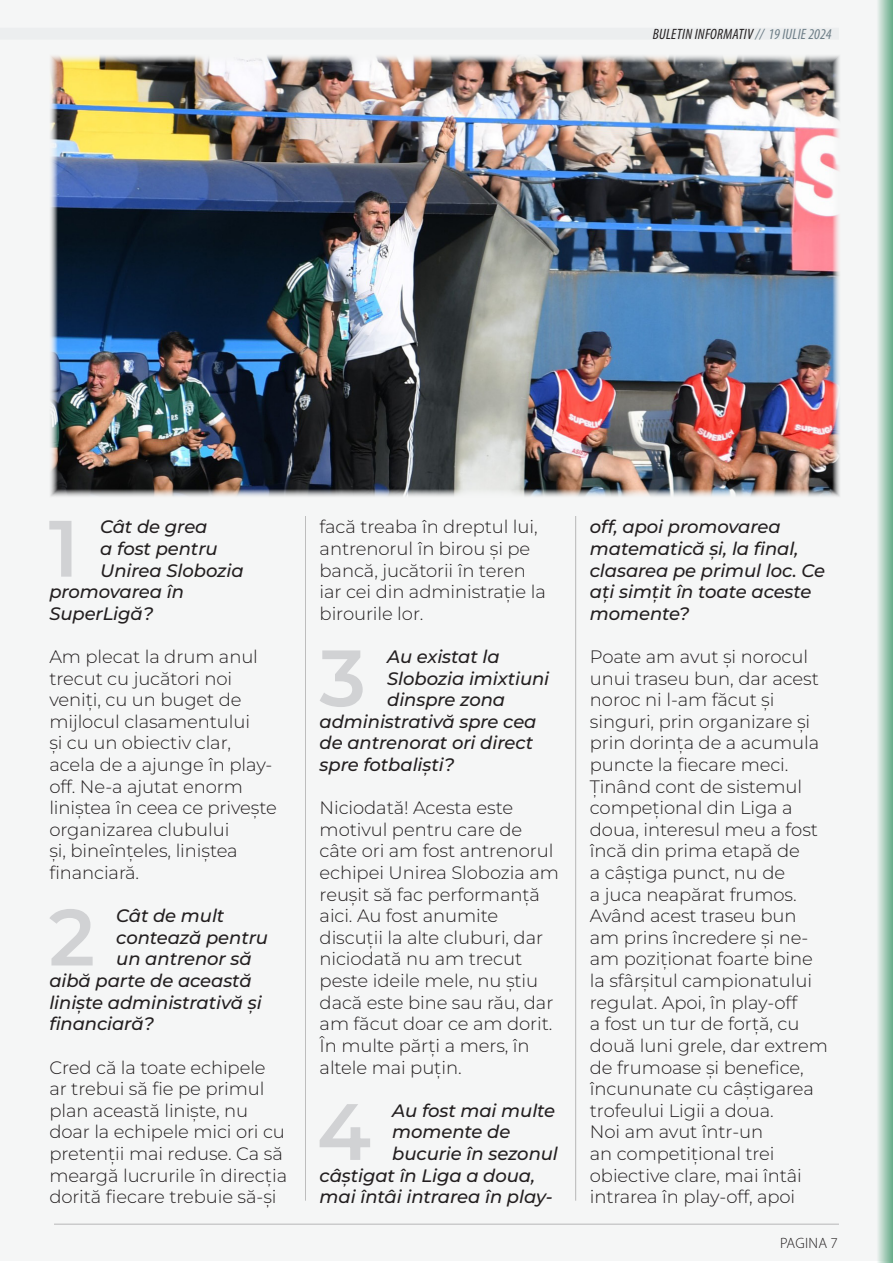
<style>
.page{position:relative;width:893px;height:1263px;background:#fff}
.page>*{position:absolute;margin:0;border:0;box-sizing:border-box;transform-origin:0 0}
.t1{font:600 79.65px "Montserrat";color:#d1d2d4}
.t2{font:300 18px/21.6px "Montserrat";letter-spacing:-.005em;color:#231f20}
.t3{font:italic 500 18px/21.6px "Montserrat";letter-spacing:-.005em;color:#231f20}
.t4{font:italic condensed 15px "Myriad Pro";letter-spacing:.02em;color:#231f20}
.t5{font:300 15px "Myriad Pro";letter-spacing:.02em;color:#231f20}
.s1{color:#6c7d86}
</style>
<div class="page">
<div style="left:0;top:0;width:893px;height:1261px;background:#f5f6f6"></div>
<hr style="left:54px;top:1224px;width:785px;height:1px;background:#231f20">
<hr style="left:305px;top:516px;width:1px;height:685px;background:#231f20">
<hr style="left:575px;top:516px;width:1px;height:685px;background:#231f20">
<img style="left:50px;top:55px;width:790px;height:442px">
<div style="left:0;top:28px;width:839px;height:12px;background:#eceeef"></div>
<svg style="left:878px;top:0;width:15px;height:1263px;background:#a4cbb7"></svg>
<p class="t4" style="left:653px;top:25px;width:180px">BULETIN INFORMATIV <span class="s1">// 19 IULIE 2024</span></p>
<p class="t1" style="left:49px;top:492px;width:32px">1</p>
<p class="t3" style="left:100px;top:515px;width:109px">Cât de grea</p>
<p class="t3" style="left:100px;top:537px;width:119px">a fost pentru</p>
<p class="t3" style="left:100px;top:559px;width:145px">Unirea Slobozia</p>
<p class="t3" style="left:49px;top:580px;width:136px">promovarea în</p>
<p class="t3" style="left:49px;top:602px;width:106px">SuperLigă?</p>
<p class="t2" style="left:49px;top:645px;width:229px">Am plecat la drum anul trecut cu jucători noi veniți, cu un buget de mijlocul clasamentului<br>și cu un obiectiv clar, acela de a ajunge în play&shy;off. Ne-a ajutat enorm liniștea în ceea ce privește organizarea clubului<br>și, bineînțeles, liniștea financiară.</p>
<p class="t1" style="left:49px;top:881px;width:48px">2</p>
<p class="t3" style="left:116px;top:904px;width:110px">Cât de mult</p>
<p class="t3" style="left:116px;top:926px;width:153px">contează pentru</p>
<p class="t3" style="left:116px;top:947px;width:137px">un antrenor să</p>
<p class="t3" style="left:49px;top:969px;width:204px">aibă parte de această</p>
<p class="t3" style="left:49px;top:991px;width:214px">liniște administrativă și</p>
<p class="t3" style="left:49px;top:1012px;width:106px">financiară?</p>
<p class="t2" style="left:49px;top:1056px;width:239px">Cred că la toate echipele ar trebui să fie pe primul plan această liniște, nu doar la echipele mici ori cu pretenții mai reduse. Ca să meargă lucrurile în direcția dorită fiecare trebuie să-și</p>
<p class="t2" style="left:320px;top:516px;width:228px">facă treaba în dreptul lui, antrenorul în birou și pe bancă, jucătorii în teren iar cei din administrație la birourile lor.</p>
<p class="t1" style="left:320px;top:621px;width:48px">3</p>
<p class="t3" style="left:387px;top:645px;width:114px">Au existat la</p>
<p class="t3" style="left:387px;top:667px;width:164px">Slobozia imixtiuni</p>
<p class="t3" style="left:387px;top:688px;width:120px">dinspre zona</p>
<p class="t3" style="left:320px;top:710px;width:218px">administrativă spre cea</p>
<p class="t3" style="left:320px;top:731px;width:215px">de antrenorat ori direct</p>
<p class="t3" style="left:320px;top:753px;width:136px">spre fotbaliști?</p>
<p class="t2" style="left:320px;top:796px;width:241px">Niciodată! Acesta este motivul pentru care de câte ori am fost antrenorul echipei Unirea Slobozia am reușit să fac performanță aici. Au fost anumite discuții la alte cluburi, dar niciodată nu am trecut peste ideile mele, nu știu dacă este bine sau rău, dar am făcut doar ce am dorit.<br>În multe părți a mers, în altele mai puțin.</p>
<p class="t1" style="left:317px;top:1075px;width:56px">4</p>
<p class="t3" style="left:392px;top:1099px;width:165px">Au fost mai multe</p>
<p class="t3" style="left:392px;top:1120px;width:120px">momente de</p>
<p class="t3" style="left:392px;top:1142px;width:167px">bucurie în sezonul</p>
<p class="t3" style="left:320px;top:1163px;width:217px">câștigat în Liga a doua,</p>
<p class="t3" style="left:320px;top:1185px;width:235px">mai întâi intrarea în play-</p>
<p class="t3" style="left:590px;top:515px;width:237px">off, apoi promovarea matematică și, la final, clasarea pe primul loc. Ce ați simțit în toate aceste momente?</p>
<p class="t2" style="left:590px;top:645px;width:239px">Poate am avut și norocul unui traseu bun, dar acest noroc ni l-am făcut și singuri, prin organizare și prin dorința de a acumula puncte la fiecare meci.<br>Ținând cont de sistemul compețional din Liga a doua, interesul meu a fost încă din prima etapă de<br>a câștiga punct, nu de<br>a juca neapărat frumos.<br>Având acest traseu bun am prins încredere și ne&shy;am poziționat foarte bine la sfârșitul campionatului regulat. Apoi, în play-off<br>a fost un tur de forță, cu două luni grele, dar extrem de frumoase și benefice, încununate cu câștigarea trofeului Ligii a doua.</p>
<p class="t2" style="left:590px;top:1120px;width:214px">Noi am avut într-un<br>an competițional trei obiective clare, mai întâi intrarea în play-off, apoi</p>
<p class="t5" style="left:780px;top:1234px;width:59px">PAGINA 7</p>
</div>
